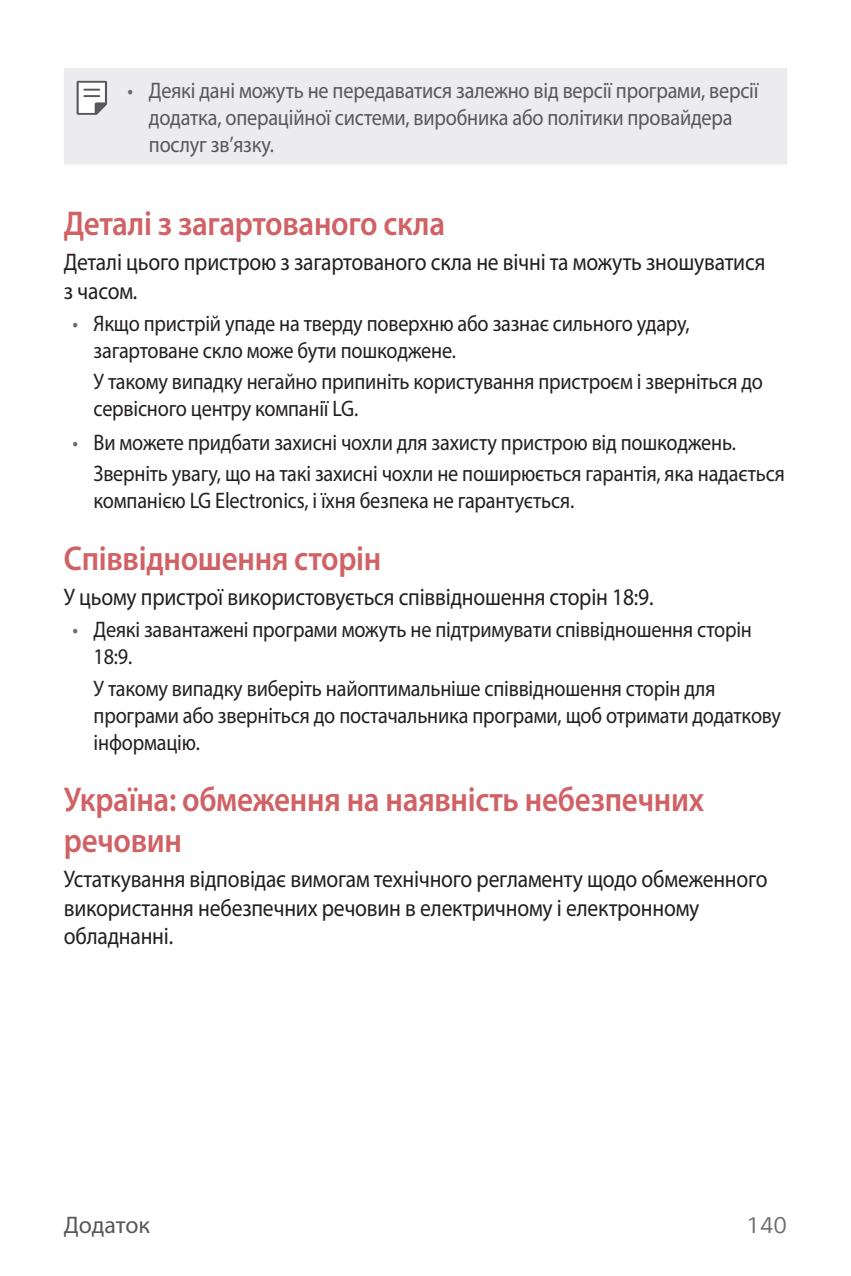
<style>
.page{position:relative;width:851px;height:1276px;background:#fff}
.page>*{position:absolute;margin:0;border:0;box-sizing:border-box;transform-origin:0 0}
.t1{font:600 34.5px/40.5px "Myriad Pro";letter-spacing:-.01em;color:#d06165;scale:.9 1}
.t2{font:24px/28.5px "Myriad Pro";letter-spacing:-.01em;color:#231f20;scale:.9 1}
.t3{font:24px "Myriad Pro";letter-spacing:-.005em;color:#57585a}
.t4{font:24px "LG Smart";color:#6c6d70}
.t5{font:22.5px/27px "Myriad Pro";letter-spacing:-.01em;color:#231f20;scale:.9 1}
.t6{font:22.5px/27px "Myriad Pro";letter-spacing:-.01em;color:#57585a;scale:.9 1}
.s1{color:#6c6d70}
</style>
<div class="page">
<div style="left:64px;top:68px;width:723px;height:96px;background:#ececee"></div>
<svg style="left:77px;top:81px;width:30px;height:34px"></svg>
<p class="t6" style="left:149px;top:76px;width:678px;text-indent:-21px"><span class="s1">•</span> Деякі дані можуть не передаватися залежно від версії програми, версії додатка, операційної системи, виробника або політики провайдера послуг зв’язку.</p>
<p class="t1" style="left:64px;top:202px;width:425px">Деталі з загартованого скла</p>
<p class="t2" style="left:64px;top:247px;width:780px">Деталі цього пристрою з загартованого скла не вічні та можуть зношуватися з часом.</p>
<p class="t5" style="left:94px;top:309px;width:663px;text-indent:-21px"><span class="s1">•</span> Якщо пристрій упаде на тверду поверхню або зазнає сильного удару, загартоване скло може бути пошкоджене.</p>
<p class="t5" style="left:94px;top:367px;width:745px">У такому випадку негайно припиніть користування пристроєм і зверніться до сервісного центру компанії LG.</p>
<p class="t5" style="left:94px;top:426px;width:769px;line-height:31.2px;text-indent:-21px"><span class="s1">•</span> Ви можете придбати захисні чохли для захисту пристрою від пошкоджень.<br>Зверніть увагу, що на такі захисні чохли не поширюється гарантія, яка надається</p>
<p class="t5" style="left:94px;top:486px;width:535px">компанією LG Electronics, і їхня безпека не гарантується.</p>
<p class="t1" style="left:64px;top:537px;width:354px">Співвідношення сторін</p>
<p class="t2" style="left:64px;top:582px;width:656px">У цьому пристрої використовується співвідношення сторін 18:9.</p>
<p class="t5" style="left:94px;top:616px;width:732px;text-indent:-21px"><span class="s1">•</span> Деякі завантажені програми можуть не підтримувати співвідношення сторін<br>18:9.</p>
<p class="t5" style="left:94px;top:674px;width:765px">У такому випадку виберіть найоптимальніше співвідношення сторін для програми або зверніться до постачальника програми, щоб отримати додаткову інформацію.</p>
<p class="t1" style="left:64px;top:778px;width:712px">Україна: обмеження на наявність небезпечних речовин</p>
<p class="t2" style="left:64px;top:864px;width:783px">Устаткування відповідає вимогам технічного регламенту щодо обмеженного використання небезпечних речовин в електричному і електронному обладнанні.</p>
<p class="t3" style="left:64px;top:1210px;width:88px">Додаток</p>
<p class="t4" style="left:746px;top:1209px;width:42px">140</p>
</div>
